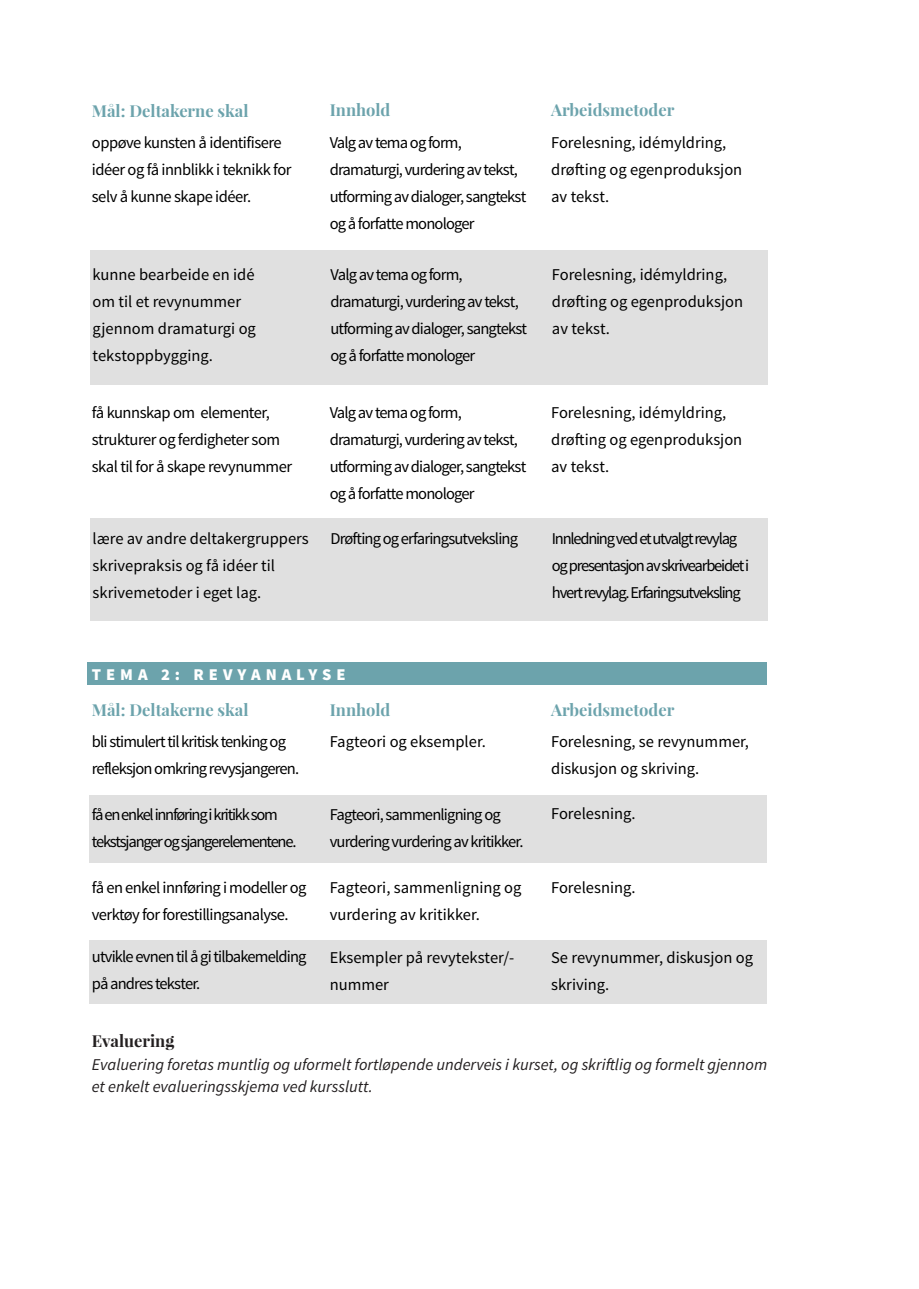
<style>
.page{position:relative;width:919px;height:1289px;background:#fff}
.page>*{position:absolute;margin:0;border:0;box-sizing:border-box;transform-origin:0 0}
.t1{font:16.5px/27px "Source Sans Pro";letter-spacing:-.035em;color:#000}
.t2{font:16.5px/27px "Source Sans Pro";color:#000}
.t3{font:16.5px/27px "Source Sans Pro";letter-spacing:-.075em;color:#000}
.t4{font:italic 16.5px/22.5px "Source Sans Pro";color:#231f20}
.t5{font:700 16.5px "Playfair Display";color:#6ca3ac}
.t6{font:900 16.5px "Source Sans Pro";letter-spacing:.3em;color:#fff}
.t7{font:700 16.5px "Playfair Display";color:#231f20}
</style>
<div class="page">
<div style="left:90px;top:250px;width:677px;height:135px;background:#e0e0e0"></div>
<div style="left:90px;top:518px;width:677px;height:102px;background:#e0e0e0"></div>
<div style="left:89px;top:795px;width:677px;height:68px;background:#e0e0e0"></div>
<div style="left:89px;top:939px;width:677px;height:64px;background:#e0e0e0"></div>
<div style="left:87px;top:662px;width:679px;height:22px;background:#6ca3ac"></div>
<p class="t5" style="left:92px;top:100px;width:158px">Mål: Deltakerne skal</p>
<p class="t1" style="left:92px;top:129px;width:201px">oppøve kunsten å identifisere idéer og få innblikk i teknikk for selv å kunne skape idéer.</p>
<p class="t2" style="left:93px;top:262px;width:165px">kunne bearbeide en idé om til et revynummer gjennom dramaturgi og tekstoppbygging.</p>
<p class="t1" style="left:92px;top:400px;width:202px">få kunnskap om elementer, strukturer og ferdigheter som skal til for å skape revynummer</p>
<p class="t2" style="left:93px;top:525px;width:218px">lære av andre deltakergruppers skrivepraksis og få idéer til skrivemetoder i eget lag.</p>
<p class="t5" style="left:330px;top:100px;width:62px">Innhold</p>
<p class="t1" style="left:330px;top:129px;width:198px">Valg av tema og form, dramaturgi, vurdering av tekst, utforming av dialoger, sangtekst og å forfatte monologer</p>
<p class="t1" style="left:330px;top:261px;width:198px">Valg av tema og form, dramaturgi, vurdering av tekst, utforming av dialoger, sangtekst og å forfatte monologer</p>
<p class="t1" style="left:330px;top:399px;width:198px">Valg av tema og form, dramaturgi, vurdering av tekst, utforming av dialoger, sangtekst og å forfatte monologer</p>
<p class="t1" style="left:330px;top:525px;width:189px">Drøfting og erfaringsutveksling</p>
<p class="t5" style="left:551px;top:100px;width:125px">Arbeidsmetoder</p>
<p class="t2" style="left:551px;top:129px;width:193px">Forelesning, idémyldring, drøfting og egenproduksjon av tekst.</p>
<p class="t2" style="left:552px;top:261px;width:193px">Forelesning, idémyldring, drøfting og egenproduksjon av tekst.</p>
<p class="t2" style="left:551px;top:399px;width:193px">Forelesning, idémyldring, drøfting og egenproduksjon av tekst.</p>
<p class="t3" style="left:552px;top:525px;width:199px">Innledning ved et utvalgt revylag og presentasjon av skrivearbeidet i hvert revylag. Erfaringsutveksling</p>
<p class="t6" style="left:92px;top:663px;width:255px">TEMA 2: REVYANALYSE</p>
<p class="t5" style="left:92px;top:699px;width:158px">Mål: Deltakerne skal</p>
<p class="t1" style="left:92px;top:728px;width:209px">bli stimulert til kritisk tenking og refleksjon omkring revysjangeren.</p>
<p class="t3" style="left:92px;top:800px;width:206px">få en enkel innføring i kritikk som tekstsjanger og sjangerelementene.</p>
<p class="t1" style="left:92px;top:874px;width:216px">få en enkel innføring i modeller og verktøy for forestillingsanalyse.</p>
<p class="t1" style="left:92px;top:943px;width:216px">utvikle evnen til å gi tilbakemelding på andres tekster.</p>
<p class="t5" style="left:330px;top:699px;width:62px">Innhold</p>
<p class="t2" style="left:330px;top:728px;width:158px">Fagteori og eksempler.</p>
<p class="t1" style="left:330px;top:800px;width:195px">Fagteori, sammenligning og vurdering vurdering av kritikker.</p>
<p class="t2" style="left:330px;top:874px;width:193px">Fagteori, sammenligning og vurdering av kritikker.</p>
<p class="t2" style="left:330px;top:944px;width:186px">Eksempler på revytekster/- nummer</p>
<p class="t5" style="left:551px;top:699px;width:125px">Arbeidsmetoder</p>
<p class="t2" style="left:551px;top:728px;width:199px">Forelesning, se revynummer, diskusjon og skriving.</p>
<p class="t2" style="left:551px;top:800px;width:86px">Forelesning.</p>
<p class="t2" style="left:551px;top:874px;width:86px">Forelesning.</p>
<p class="t2" style="left:551px;top:944px;width:203px">Se revynummer, diskusjon og skriving.</p>
<p class="t7" style="left:92px;top:1030px;width:84px">Evaluering</p>
<p class="t4" style="left:92px;top:1052px;width:676px">Evaluering foretas muntlig og uformelt fortløpende underveis i kurset, og skriftlig og formelt gjennom et enkelt evalueringsskjema ved kursslutt.</p>
</div>
